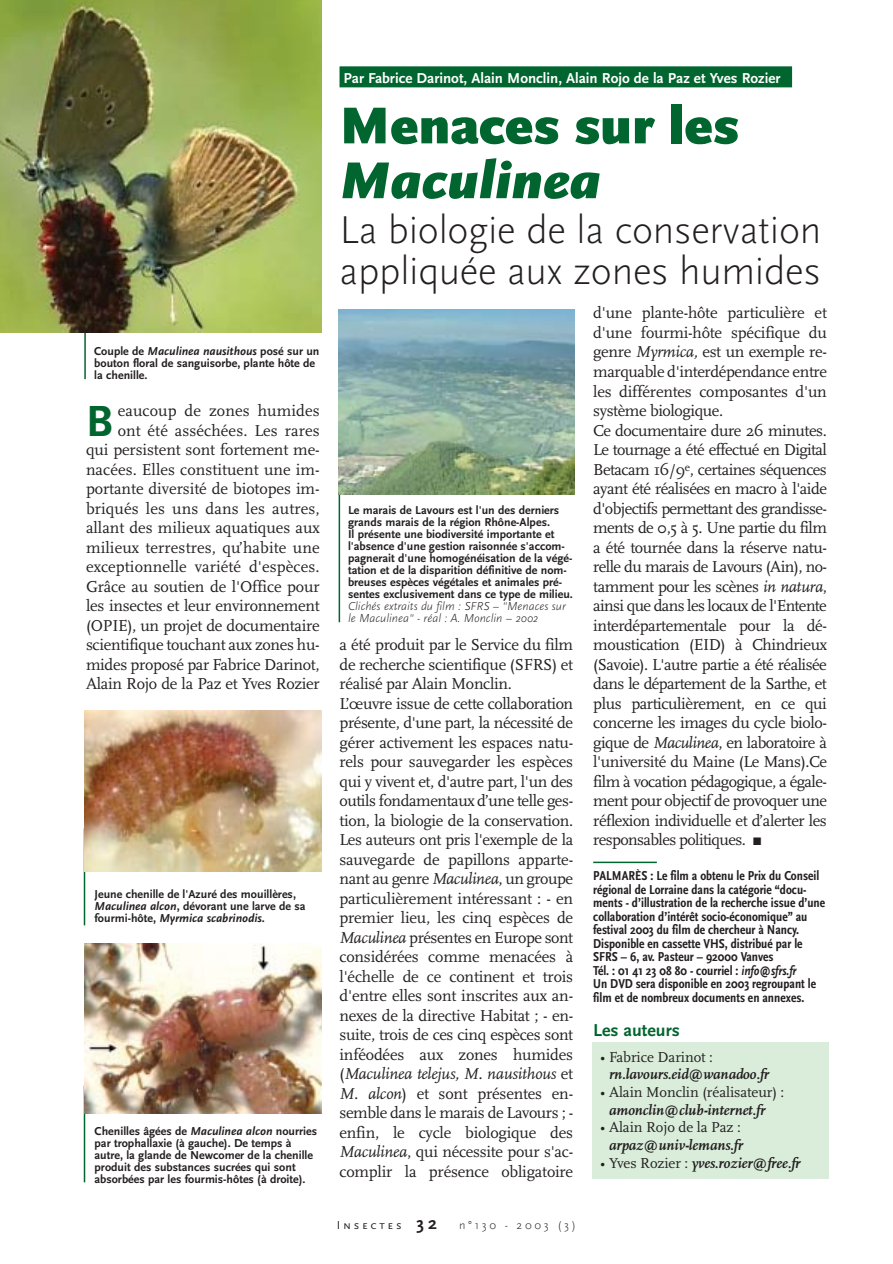
<style>
.page{position:relative;width:893px;height:1264px;background:#fff}
.page>*{position:absolute;margin:0;border:0;box-sizing:border-box;transform-origin:0 0}
.t1{font:900 54px "Scala Sans";color:#00652e}
.t2{font:italic 900 54px "Scala Sans";color:#00652e}
.t3{font:700 45.45px "Scala Sans";color:#00652e}
.t4{font:300 40.5px/40.5px "Scala Sans";letter-spacing:-.005em;color:#231f20}
.t5{font:700 18px "Scala Sans";color:#00652e}
.t6{font:16.5px/19.5px "Scala";letter-spacing:-.02em;color:#231f20}
.t7{font:italic 700 15px "Scala";letter-spacing:-.005em;color:#231f20}
.t8{font:700 15px "Scala Sans";color:#fff}
.t9{font:15px "Scala";letter-spacing:-.005em;color:#231f20}
.t10{font:700 condensed 13.5px/13.5px "Scala Sans";color:#231f20}
.t11{font:700 12px/12px "Scala Sans";color:#231f20}
.t12{font:italic 300 12px/12px "Scala Sans";color:#231f20}
.t13{font:300 12px "Scala Sans";letter-spacing:.22em;color:#231f20}
.s1{font-style:italic}
.s2{color:#00652e}
.s3{font-family:"Scala Sans Caps";font-weight:400}
.s4{font-weight:700;font-size:18px}
.s5{font-family:"Scala Sans Expert"}
.s6{font-style:italic;font-stretch:normal}
.s7{font-weight:400;font-style:normal}
</style>
<div class="page">
<img style="left:0;top:0;width:829px;height:1183px">
<p class="t11" style="left:94px;top:346px;width:227px">Couple de <span class="s1">Maculinea nausithous</span> posé sur un bouton floral de sanguisorbe, plante hôte de la chenille.</p>
<p class="t6" style="left:86px;top:402px;width:235px;text-align:right">eaucoup de zones humides<br>ont été asséchées. Les rares<br>qui persistent sont fortement me&shy;nacées. Elles constituent une im&shy;portante diversité de biotopes im&shy;briqués les uns dans les autres, allant des milieux aquatiques aux milieux terrestres, qu’habite une exceptionnelle variété d'espèces.<br>Grâce au soutien de l'Office pour les insectes et leur environnement (OPIE), un projet de documentaire scientifique touchant aux zones hu&shy;mides proposé par Fabrice Darinot, Alain Rojo de la Paz et Yves Rozier</p>
<h2 class="t3" style="left:86px;top:401px;width:28px">B</h2>
<p class="t11" style="left:95px;top:889px;width:212px">Jeune chenille de l'Azuré des mouillères,<br><span class="s1">Maculinea alcon</span>, dévorant une larve de sa fourmi-hôte, <span class="s1">Myrmica scabrinodis</span>.</p>
<p class="t11" style="left:95px;top:1126px;width:224px">Chenilles âgées de <span class="s1">Maculinea alcon</span> nourries par trophallaxie (à gauche). De temps à autre, la glande de Newcomer de la chenille produit des substances sucrées qui sont absorbées par les fourmis-hôtes (à droite).</p>
<p class="t8" style="left:344px;top:72px;width:450px">Par Fabrice Darinot, Alain Monclin, Alain Rojo de la Paz et Yves Rozier <span class="s2">..</span></p>
<h1 class="t1" style="left:340px;top:104px;width:401px">Menaces sur les</h1>
<h1 class="t2" style="left:340px;top:158px;width:262px">Maculinea</h1>
<h3 class="t4" style="left:340px;top:213px;width:483px">La biologie de la conservation appliquée aux zones humides</h3>
<p class="t11" style="left:348px;top:505px;width:226px">Le marais de Lavours est l'un des derniers grands marais de la région Rhône-Alpes.<br>Il présente une biodiversité importante et l'absence d'une gestion raisonnée s'accom&shy;pagnerait d'une homogénéisation de la végé&shy;tation et de la disparition définitive de nom&shy;breuses espèces végétales et animales pré&shy;sentes exclusivement dans ce type de milieu.</p>
<p class="t12" style="left:348px;top:601px;width:219px">Clichés extraits du film : SFRS – "Menaces sur le Maculinea" - réal : A. Monclin – 2002</p>
<p class="t6" style="left:340px;top:636px;width:235px">a été produit par le Service du film de recherche scientifique (SFRS) et réalisé par Alain Monclin.<br>L’œuvre issue de cette collaboration présente, d'une part, la nécessité de gérer activement les espaces natu&shy;rels pour sauvegarder les espèces qui y vivent et, d'autre part, l'un des outils fondamentaux d’une telle ges&shy;tion, la biologie de la conservation.<br>Les auteurs ont pris l'exemple de la sauvegarde de papillons apparte&shy;nant au genre <span class="s1">Maculinea</span>, un groupe particulièrement intéressant : - en premier lieu, les cinq espèces de <span class="s1">Maculinea</span> présentes en Europe sont considérées comme menacées à l'échelle de ce continent et trois d'entre elles sont inscrites aux an&shy;nexes de la directive Habitat ; - en&shy;suite, trois de ces cinq espèces sont inféodées aux zones humides (<span class="s1">Maculinea telejus, M. nausithous</span> et <span class="s1">M. alcon</span>) et sont présentes en&shy;semble dans le marais de Lavours ; - enfin, le cycle biologique des <span class="s1">Maculinea</span>, qui nécessite pour s'ac&shy;complir la présence obligatoire</p>
<p class="t13" style="left:337px;top:1219px;width:241px"><span class="s3">Insectes</span> <span class="s4">32</span> n°130 - 2003 (3)</p>
<p class="t6" style="left:593px;top:304px;width:235px">d'une plante-hôte particulière et d'une fourmi-hôte spécifique du genre <span class="s1">Myrmica,</span> est un exemple re&shy;marquable d'interdépendance entre les différentes composantes d'un système biologique.<br>Ce documentaire dure 26 minutes.<br>Le tournage a été effectué en Digital Betacam 16/9<sup>e</sup>, certaines séquences ayant été réalisées en macro à l'aide d'objectifs permettant des grandisse&shy;ments de 0,5 à 5. Une partie du film a été tournée dans la réserve natu&shy;relle du marais de Lavours (Ain), no&shy;tamment pour les scènes <span class="s1">in natura</span>, ainsi que dans les locaux de l'Entente interdépartementale pour la dé&shy;moustication (EID) à Chindrieux (Savoie). L'autre partie a été réalisée dans le département de la Sarthe, et plus particulièrement, en ce qui concerne les images du cycle biolo&shy;gique de <span class="s1">Maculinea</span>, en laboratoire à l'université du Maine (Le Mans).Ce film à vocation pédagogique, a égale&shy;ment pour objectif de provoquer une réflexion individuelle et d’alerter les responsables politiques. <span class="s5">r</span></p>
<p class="t10" style="left:593px;top:870px;width:233px">PALMARÈS : Le film a obtenu le Prix du Conseil régional de Lorraine dans la catégorie “docu&shy;ments - d’illustration de la recherche issue d’une collaboration d’intérêt socio-économique” au festival 2003 du film de chercheur à Nancy.<br>Disponible en cassette VHS, distribué par le SFRS – 6, av. Pasteur – 92000 Vanves<br>Tél. : 01 41 23 08 80 - courriel : <span class="s6">info@sfrs.fr<br></span>Un DVD sera disponible en 2003 regroupant le film et de nombreux documents en annexes.</p>
<p class="t5" style="left:593px;top:1022px;width:88px">Les auteurs</p>
<p class="t9" style="left:600px;top:1050px;width:114px">• Fabrice Darinot :</p>
<p class="t7" style="left:609px;top:1068px;width:162px">rn.lavours.eid@wanadoo.fr</p>
<p class="t9" style="left:600px;top:1085px;width:186px">• Alain Monclin (réalisateur) :</p>
<p class="t7" style="left:609px;top:1103px;width:158px">amonclin@club-internet.fr</p>
<p class="t9" style="left:600px;top:1121px;width:142px">• Alain Rojo de la Paz :</p>
<p class="t7" style="left:609px;top:1139px;width:135px">arpaz@univ-lemans.fr</p>
<p class="t7" style="left:600px;top:1157px;width:202px"><span class="s7">• Yves Rozier :</span> yves.rozier@free.fr</p>
</div>
